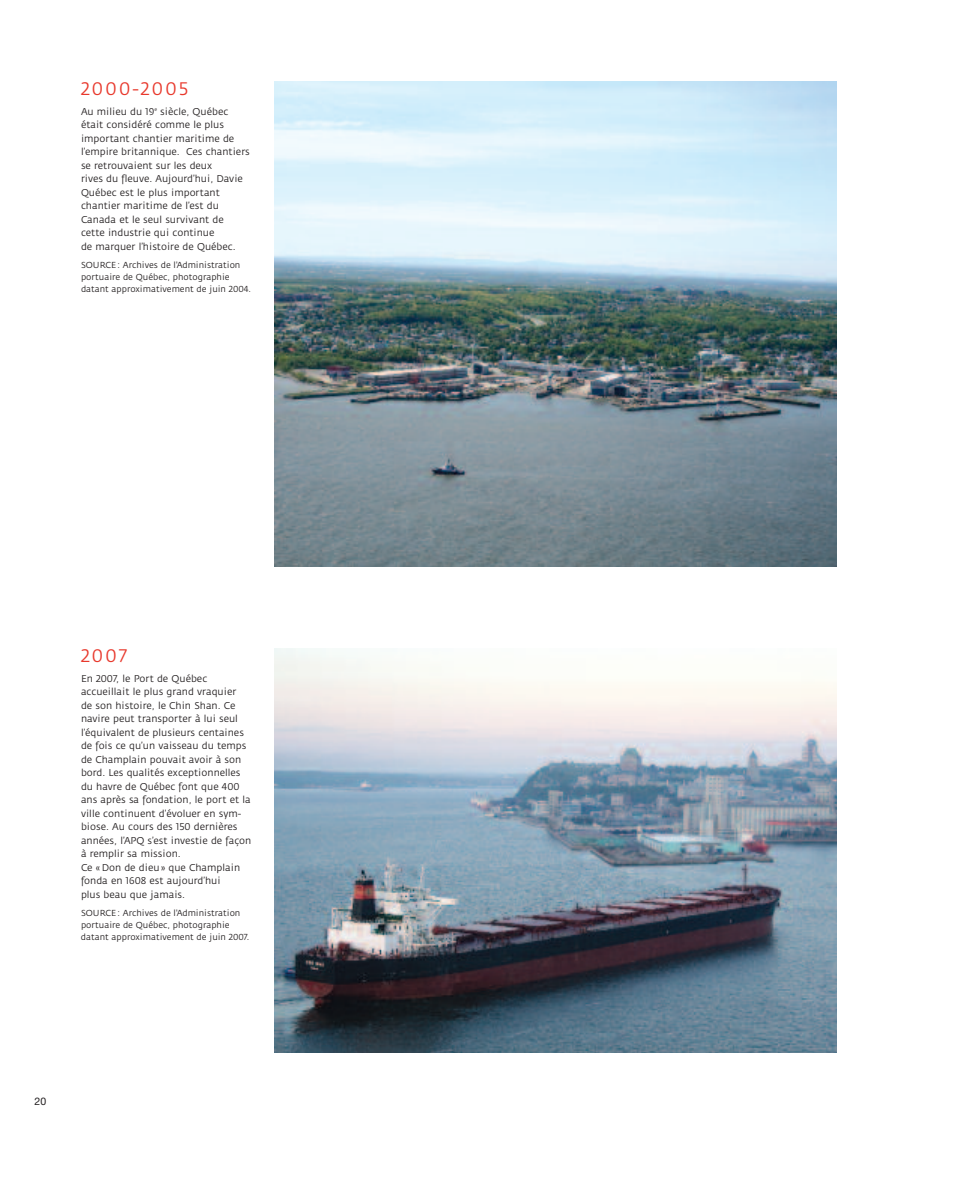
<style>
.page{position:relative;width:972px;height:1188px;background:#fff}
.page>*{position:absolute;margin:0;border:0;box-sizing:border-box;transform-origin:0 0}
.t1{font:18px "Fedra Sans";letter-spacing:.125em;color:#e8392d}
.t2{font:10.5px "Helvetica Neue";color:#231f20}
.t3{font:9.75px/13.5px "Fedra Sans";color:#231f20}
.t4{font:8.7px/12px "Fedra Sans";color:#231f20}
</style>
<div class="page">
<img style="left:274px;top:81px;width:563px;height:486px">
<img style="left:274px;top:648px;width:563px;height:405px">
<h1 class="t1" style="left:81px;top:81px;width:109px">2000-2005</h1>
<p class="t3" style="left:81px;top:105px;width:170px">Au milieu du 19<sup>e</sup> siècle, Québec était considéré comme le plus important chantier maritime de l’empire britannique. Ces chantiers se retrouvaient sur les deux<br>rives du fleuve. Aujourd’hui, Davie<br>Québec est le plus important chantier maritime de l’est du<br>Canada et le seul survivant de cette industrie qui continue<br>de marquer l’histoire de Québec.</p>
<p class="t4" style="left:81px;top:259px;width:172px">SOURCE : Archives de l'Administration portuaire de Québec, photographie datant approximativement de juin 2004.</p>
<h1 class="t1" style="left:81px;top:648px;width:47px">2007</h1>
<p class="t3" style="left:81px;top:672px;width:172px">En 2007, le Port de Québec accueillait le plus grand vraquier<br>de son histoire, le Chin Shan. Ce navire peut transporter à lui seul l’équivalent de plusieurs centaines de fois ce qu’un vaisseau du temps de Champlain pouvait avoir à son bord. Les qualités exceptionnelles du havre de Québec font que 400 ans après sa fondation, le port et la ville continuent d’évoluer en sym&shy;biose. Au cours des 150 dernières années, l’APQ s’est investie de façon à remplir sa mission.<br>Ce « Don de dieu » que Champlain fonda en 1608 est aujourd’hui<br>plus beau que jamais.</p>
<p class="t4" style="left:81px;top:907px;width:170px">SOURCE : Archives de l'Administration portuaire de Québec, photographie datant approximativement de juin 2007.</p>
<p class="t2" style="left:35px;top:1097px;width:13px">20</p>
</div>
